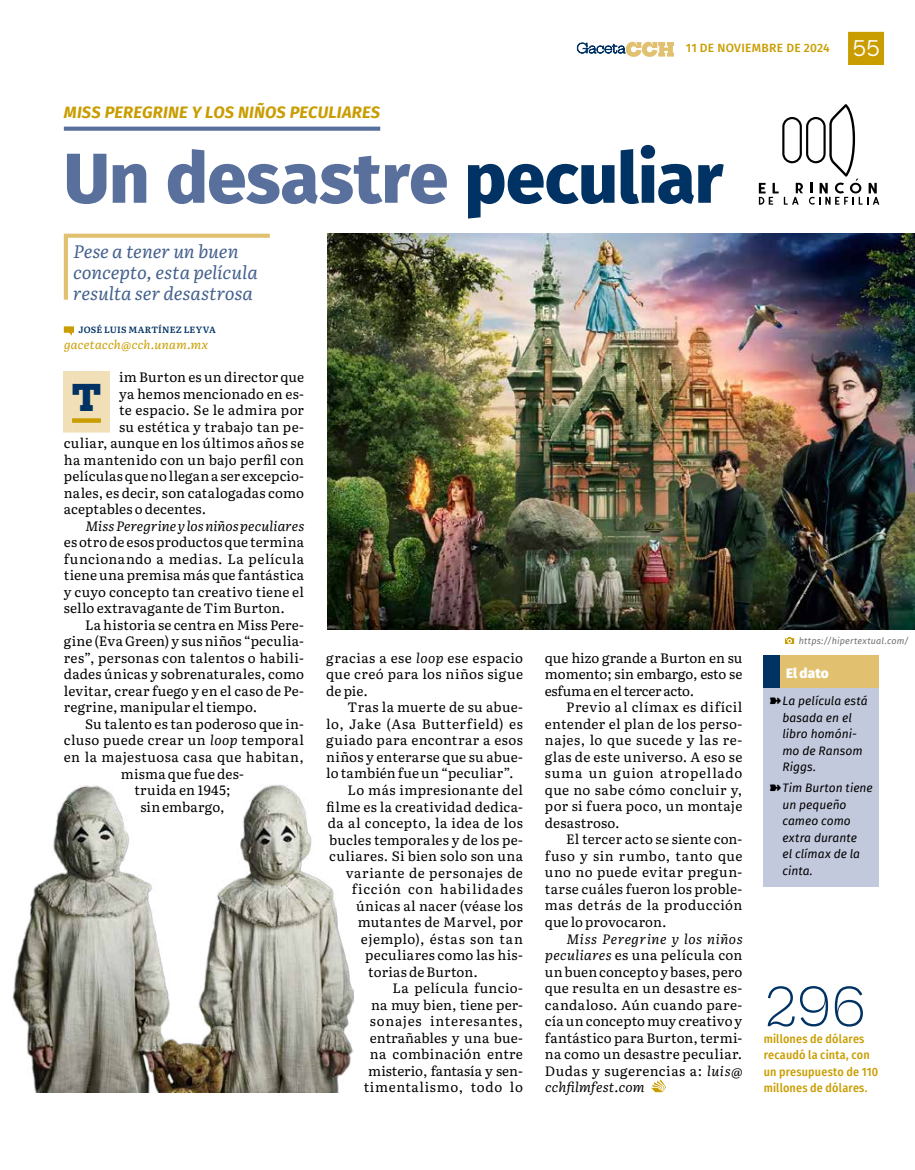
<style>
.page{position:relative;width:915px;height:1170px;background:#fff}
.page>*{position:absolute;margin:0;border:0;box-sizing:border-box;transform-origin:0 0}
.t1{font:800 70.5px "Fira Sans";letter-spacing:-.005em;color:#5a709c}
.t2{font:300 52.5px "Hepta Slab";color:#003263}
.t3{font:800 35.4px "Hepta Slab";color:#003263}
.t4{font:italic 18px/20.7px "Literata 18 pt";color:#425f8d}
.t5{font:italic 700 16.5px "Fira Sans";letter-spacing:.015em;color:#c99d00}
.t6{font:13.5px/16.5px "Literata 18 pt";letter-spacing:.02em;color:#000;text-align:justify}
.t7{font:13.5px "Literata 18 pt";letter-spacing:.045em;color:#000}
.t8{font:italic 13.5px "Literata 18 pt";color:#000}
.t9{font:13.5px "Literata 18 pt";letter-spacing:.04em;color:#000}
.t10{font:13.5px "Literata 18 pt";letter-spacing:-.005em;color:#000}
.t11{font:13.5px "Literata 18 pt";letter-spacing:.06em;color:#000}
.t12{font:13.5px "Literata 18 pt";letter-spacing:.05em;color:#000}
.t13{font:900 13.5px "Fira Sans";letter-spacing:.005em;color:#fff}
.t14{font:italic 12px/16.5px "Fira Sans";color:#000}
.t15{font:500 12px/16.5px "Fira Sans Condensed";letter-spacing:.015em;color:#c99d00}
.t16{font:italic 12px "Literata 18 pt";color:#c99d00}
.t17{font:500 12px "Fira Sans";letter-spacing:.025em;color:#c99d00}
.t18{font:italic 9px "Fira Sans";letter-spacing:.025em;color:#706f6f}
.t19{font:600 9px "Literata 18 pt";letter-spacing:.02em;color:#003263}
.s1{font-family:"Hepta Slab";font-weight:400;font-size:21px;color:#fff}
.s2{color:#003263}
.s3{font-style:italic}
</style>
<div class="page">
<svg style="left:758px;top:104px;width:121px;height:101px"></svg>
<img style="left:327px;top:234px;width:587px;height:396px">
<img style="left:13px;top:784px;width:340px;height:308px">
<svg style="left:785px;top:637px;width:8px;height:7px"></svg>
<div style="left:763px;top:655px;width:16px;height:33px;background:#003263"></div>
<div style="left:779px;top:655px;width:99px;height:33px;background:#e1c16f"></div>
<div style="left:763px;top:688px;width:115px;height:198px;background:#c3c9dd"></div>
<svg style="left:64px;top:127px;width:316px;height:4px"></svg>
<svg style="left:63px;top:233px;width:207px;height:67px"></svg>
<div style="left:63px;top:371px;width:9px;height:61px;background:#f1dfb8"></div>
<div style="left:72px;top:371px;width:29px;height:61px;background:#f1dfb8"></div>
<div style="left:101px;top:371px;width:9px;height:61px;background:#f1dfb8"></div>
<svg style="left:64px;top:326px;width:10px;height:10px"></svg>
<div style="left:72px;top:418px;width:29px;height:5px;background:#c99d00"></div>
<svg style="left:651px;top:1079px;width:14px;height:13px"></svg>
<svg style="left:576px;top:41px;width:97px;height:16px"></svg>
<div style="left:847px;top:32px;width:36px;height:33px;background:#c99d00"></div>
<p class="t17" style="left:685px;top:39px;width:195px">11 DE NOVIEMBRE DE 2024 <span class="s1">55</span></p>
<p class="t5" style="left:64px;top:98px;width:318px">MISS PEREGRINE Y LOS NIÑOS PECULIARES</p>
<h1 class="t1" style="left:64px;top:117px;width:660px">Un desastre <span class="s2">peculiar</span></h1>
<h3 class="t4" style="left:73px;top:240px;width:188px">Pese a tener un buen concepto, esta película resulta ser desastrosa</h3>
<p class="t19" style="left:78px;top:322px;width:139px">JOSÉ LUIS MARTÍNEZ LEYVA</p>
<p class="t16" style="left:64px;top:335px;width:147px">gacetacch@cch.unam.mx</p>
<h3 class="t3" style="left:72px;top:368px;width:30px">T</h3>
<p class="t6" style="left:119px;top:368px;width:186px">im Burton es un director que</p>
<p class="t6" style="left:119px;top:384px;width:186px">ya hemos mencionado en es-</p>
<p class="t6" style="left:119px;top:401px;width:186px">te espacio. Se le admira por</p>
<p class="t6" style="left:119px;top:417px;width:186px">su estética y trabajo tan pe-</p>
<p class="t6" style="left:64px;top:434px;width:242px">culiar, aunque en los últimos años se</p>
<p class="t6" style="left:64px;top:450px;width:241px">ha mantenido con un bajo perfil con</p>
<p class="t6" style="left:64px;top:467px;width:242px">películas que no llegan a ser excepcio-</p>
<p class="t6" style="left:64px;top:483px;width:241px">nales, es decir, son catalogadas como</p>
<p class="t6" style="left:64px;top:500px;width:144px">aceptables o decentes.</p>
<p class="t8" style="left:85px;top:515px;width:222px">Miss Peregrine y los niños peculiares</p>
<p class="t6" style="left:64px;top:533px;width:242px">es otro de esos productos que termina funcionando a medias. La película tiene una premisa más que fantástica y cuyo concepto tan creativo tiene el sello extravagante de Tim Burton.</p>
<p class="t6" style="left:64px;top:615px;width:242px;text-indent:21px">La historia se centra en Miss Pere&shy;gine (Eva Green) y sus niños “peculia&shy;res”, personas con talentos o habili&shy;dades únicas y sobrenaturales, como levitar, crear fuego y en el caso de Pe&shy;regrine, manipular el tiempo.</p>
<p class="t6" style="left:85px;top:714px;width:220px">Su talento es tan poderoso que in-</p>
<p class="t6" style="left:64px;top:731px;width:242px">cluso puede crear un <span class="s3">loop</span> temporal</p>
<p class="t6" style="left:64px;top:747px;width:241px">en la majestuosa casa que habitan,</p>
<p class="t6" style="left:121px;top:764px;width:124px">misma que fue des-</p>
<p class="t6" style="left:134px;top:780px;width:98px">truida en 1945;</p>
<p class="t6" style="left:140px;top:797px;width:85px">sin embargo,</p>
<p class="t6" style="left:326px;top:648px;width:198px">gracias a ese <span class="s3">loop</span> ese espacio que creó para los niños sigue de pie.</p>
<p class="t6" style="left:347px;top:698px;width:177px">Tras la muerte de su abue-</p>
<p class="t7" style="left:326px;top:713px;width:198px">lo, Jake (Asa Butterfield) es</p>
<p class="t6" style="left:326px;top:731px;width:198px">guiado para encontrar a esos</p>
<p class="t6" style="left:326px;top:747px;width:198px">niños y enterarse que su abue-</p>
<p class="t6" style="left:326px;top:764px;width:189px">lo también fue un “peculiar”.</p>
<p class="t6" style="left:347px;top:780px;width:177px">Lo más impresionante del</p>
<p class="t6" style="left:326px;top:797px;width:198px">filme es la creatividad dedica-</p>
<p class="t6" style="left:328px;top:813px;width:196px">da al concepto, la idea de los</p>
<p class="t6" style="left:329px;top:830px;width:195px">bucles temporales y de los pe-</p>
<p class="t6" style="left:329px;top:846px;width:195px">culiares. Si bien solo son una</p>
<p class="t9" style="left:345px;top:862px;width:179px">variante de personajes de</p>
<p class="t11" style="left:351px;top:878px;width:172px">ficción con habilidades</p>
<p class="t6" style="left:356px;top:896px;width:168px">únicas al nacer (véase los</p>
<p class="t6" style="left:357px;top:912px;width:166px">mutantes de Marvel, por</p>
<p class="t7" style="left:360px;top:928px;width:163px">ejemplo), éstas son tan</p>
<p class="t6" style="left:365px;top:945px;width:159px">peculiares como las his-</p>
<p class="t6" style="left:368px;top:962px;width:111px">torias de Burton.</p>
<p class="t6" style="left:392px;top:978px;width:132px">La película funcio-</p>
<p class="t6" style="left:371px;top:995px;width:153px">na muy bien, tiene per-</p>
<p class="t12" style="left:369px;top:1010px;width:155px">sonajes interesantes,</p>
<p class="t6" style="left:369px;top:1028px;width:154px">entrañables y una bue-</p>
<p class="t6" style="left:369px;top:1044px;width:155px">na combinación entre</p>
<p class="t10" style="left:368px;top:1060px;width:156px">misterio, fantasía y sen-</p>
<p class="t7" style="left:363px;top:1076px;width:160px">timentalismo, todo lo</p>
<p class="t6" style="left:544px;top:648px;width:199px">que hizo grande a Burton en su momento; sin embargo, esto se esfuma en el tercer acto.</p>
<p class="t6" style="left:544px;top:698px;width:199px;text-indent:21px">Previo al clímax es difícil entender el plan de los perso&shy;najes, lo que sucede y las re&shy;glas de este universo. A eso se suma un guion atropellado que no sabe cómo concluir y, por si fuera poco, un montaje desastroso.</p>
<p class="t6" style="left:544px;top:830px;width:199px;text-indent:21px">El tercer acto se siente con&shy;fuso y sin rumbo, tanto que uno no puede evitar pregun&shy;tarse cuáles fueron los proble&shy;mas detrás de la producción que lo provocaron.</p>
<p class="t6" style="left:544px;top:929px;width:200px;text-align:left;text-indent:21px"><span class="s3">Miss Peregrine y los niños peculiares</span> es una película con un buen concepto y bases, pero que resulta en un desastre es&shy;candaloso. Aún cuando pare&shy;cía un concepto muy creativo y fantástico para Burton, termi&shy;na como un desastre peculiar.<br>Dudas y sugerencias a: <span class="s3">luis@ cchfilmfest.com</span></p>
<p class="t18" style="left:798px;top:634px;width:112px">https://hipertextual.com/</p>
<p class="t13" style="left:785px;top:661px;width:44px">El dato</p>
<p class="t14" style="left:782px;top:692px;width:87px;text-indent:-13px">➽La película está basada en el libro homóni&shy;mo de Ransom<br>Riggs.</p>
<p class="t14" style="left:782px;top:779px;width:92px;text-indent:-13px">➽Tim Burton tiene un pequeño cameo como extra durante<br>el clímax de la cinta.</p>
<h2 class="t2" style="left:763px;top:962px;width:104px">296</h2>
<p class="t15" style="left:763px;top:1029px;width:116px">millones de dólares recaudó la cinta, con un presupuesto de 110 millones de dólares.</p>
</div>
